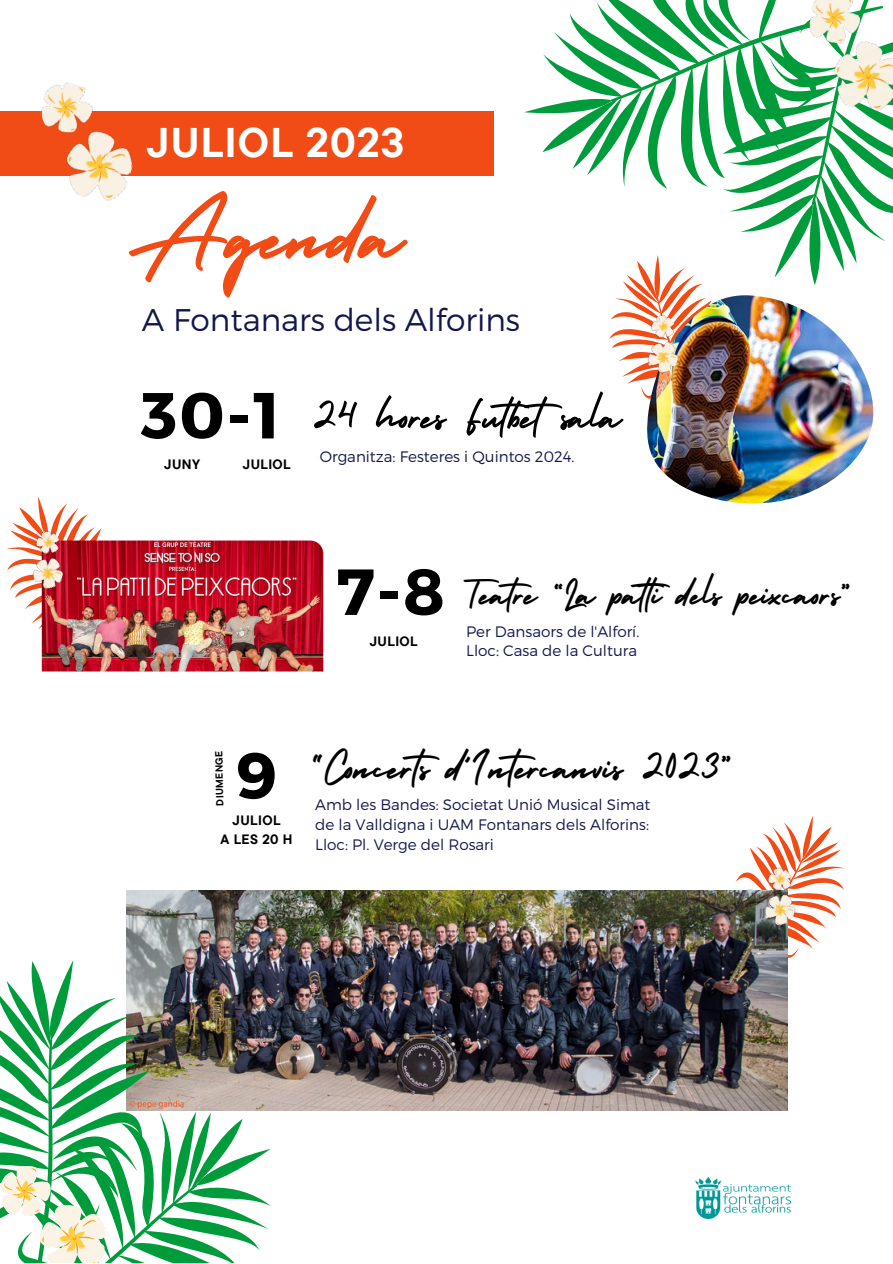
<style>
.page{position:relative;width:893px;height:1264px;background:#fff}
.page>*{position:absolute;margin:0;border:0;box-sizing:border-box;transform-origin:0 0}
.t1{font:101.1px "Holiday";color:#f14b16}
.t2{font:700 64.95px "Montserrat";color:#000}
.t3{font:50.4px "Holiday";color:#000}
.t4{font:48px "Holiday";color:#000}
.t5{font:43.2px "Holiday";color:#000}
.t6{font:700 41.4px "TT Commons Pro";letter-spacing:.03em;color:#fff}
.t7{font:300 31.35px "Montserrat";color:#13174c}
.t8{font:300 15.15px/19.6px "Montserrat";color:#13174c}
.t9{font:700 13.5px "TT Commons Pro";letter-spacing:.03em;color:#000}
.t10{font:700 10.2px "TT Commons Pro";color:#000}
</style>
<div class="page">
<div style="left:0;top:111px;width:493px;height:64px;background:#f14b16"></div>
<img style="left:647px;top:437px;width:222px;height:66px">
<svg style="left:6px;top:497px;width:96px;height:170px"></svg>
<svg style="left:735px;top:816px;width:110px;height:170px"></svg>
<img style="left:126px;top:890px;width:661px;height:220px">
<img style="left:695px;top:1177px;width:95px;height:41px">
<img style="left:524px;top:0;width:368px;height:437px">
<img style="left:0;top:960px;width:276px;height:303px">
<img style="left:0;top:1165px;width:105px;height:97px">
<img style="left:787px;top:0;width:105px;height:118px">
<img style="left:20px;top:82px;width:130px;height:119px">
<img style="left:42px;top:540px;width:281px;height:159px;border-radius:13px">
<img style="left:14px;top:527px;width:67px;height:67px">
<img style="left:629px;top:312px;width:67px;height:66px">
<img style="left:746px;top:864px;width:66px;height:67px">
<div style="left:25px;top:671px;width:312px;height:33px;background:#fff;border-radius:16px"></div>
<p class="t6" style="left:147px;top:115px;width:258px">JULIOL 2023</p>
<p class="t1" style="left:126px;top:157px;width:280px">Agenda</p>
<p class="t7" style="left:142px;top:300px;width:379px">A Fontanars dels Alforins</p>
<p class="t2" style="left:141px;top:373px;width:141px">30-1</p>
<p class="t3" style="left:312px;top:377px;width:310px">24 hores Futbetsala</p>
<p class="t9" style="left:164px;top:455px;width:37px">JUNY</p>
<p class="t9" style="left:243px;top:455px;width:49px">JULIOL</p>
<p class="t8" style="left:320px;top:446px;width:256px">Organitza: Festeres i Quintos 2024.</p>
<p class="t2" style="left:336px;top:549px;width:110px">7-8</p>
<p class="t9" style="left:370px;top:632px;width:49px">JULIOL</p>
<p class="t5" style="left:462px;top:561px;width:390px">Teatre “La pati dels peixcaors”</p>
<p class="t8" style="left:466px;top:620px;width:175px">Per Dansaors de l'Alforí.</p>
<p class="t8" style="left:466px;top:640px;width:172px">Lloc: Casa de la Cultura</p>
<p class="t2" style="left:236px;top:733px;width:43px">9</p>
<p class="t4" style="left:312px;top:730px;width:421px">"Concerts d´Intercanvis 2023”</p>
<p class="t9" style="left:232px;top:811px;width:49px">JULIOL</p>
<p class="t9" style="left:220px;top:830px;width:73px">A LES 20 H</p>
<p class="t10" style="left:213px;top:805px;width:57px;rotate:-91deg">D UI MENGE</p>
<p class="t8" style="left:315px;top:794px;width:337px">Amb les Bandes: Societat Unió Musical Simat de la Valldigna i UAM Fontanars dels Alforins:</p>
<p class="t8" style="left:315px;top:833px;width:180px">Lloc: Pl. Verge del Rosari</p>
</div>
